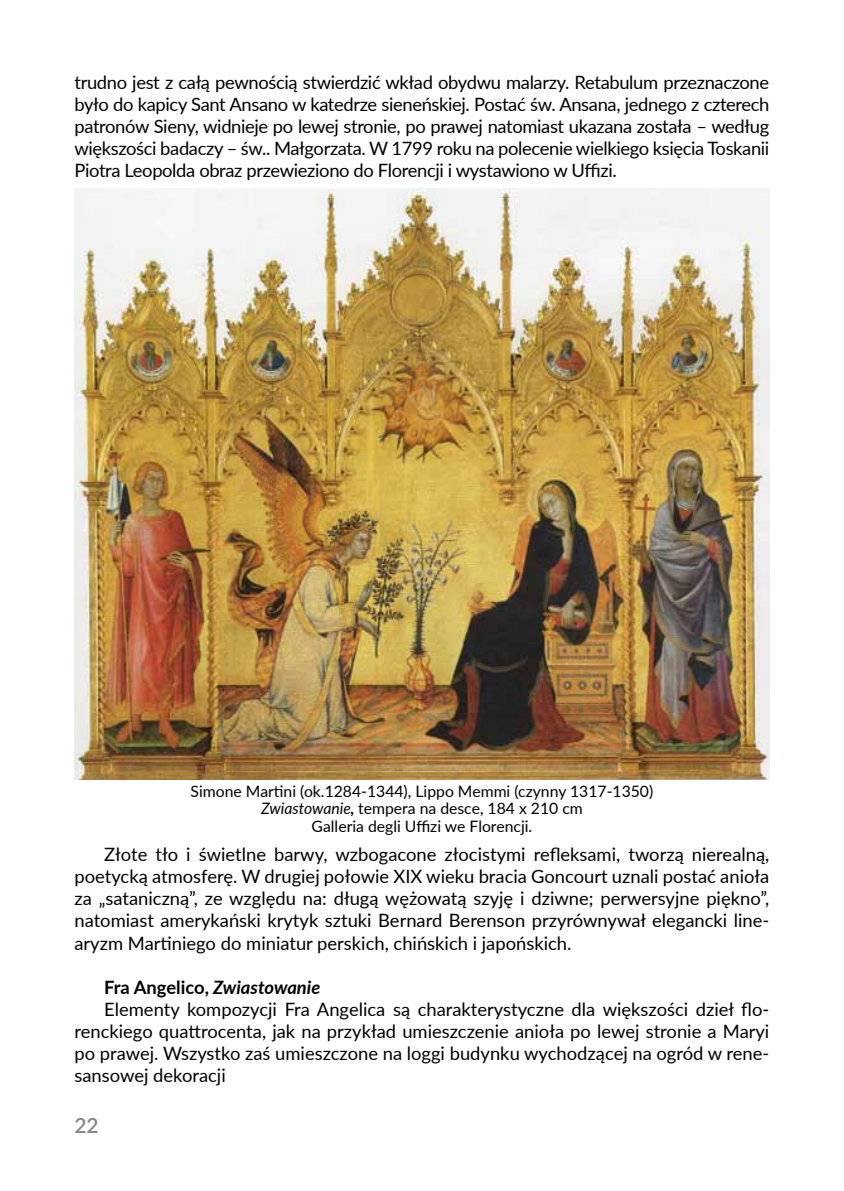
<style>
.page{position:relative;width:844px;height:1191px;background:#fff}
.page>*{position:absolute;margin:0;border:0;box-sizing:border-box;transform-origin:0 0}
.t1{font:600 21px "Lato";color:#87888a}
.t2{font:18.38px/22.1px "Lato";color:#000;text-align:justify}
.t3{font:700 18.38px "Lato";color:#000}
.t4{font:15.75px/17.5px "Lato";color:#000;text-align:center}
.s1{font-style:italic}
.s2{font-weight:700;font-style:italic}
</style>
<div class="page">
<img style="left:74px;top:189px;width:695px;height:590px">
<p class="t2" style="left:74px;top:71px;width:696px">trudno jest z całą pewnością stwierdzić wkład obydwu malarzy. Retabulum przeznaczone było do kapicy Sant Ansano w katedrze sieneńskiej. Postać św. Ansana, jednego z czterech patronów Sieny, widnieje po lewej stronie, po prawej natomiast ukazana została – według większości badaczy – św.. Małgorzata. W 1799 roku na polecenie wielkiego księcia Toskanii Piotra Leopolda obraz przewieziono do Florencji i wystawiono w Uffizi.</p>
<p class="t4" style="left:190px;top:781px;width:464px">Simone Martini (ok.1284-1344), Lippo Memmi (czynny 1317-1350)<br><span class="s1">Zwiastowanie</span><span class="s2">,</span> tempera na desce, 184 x 210 cm<br>Galleria degli Uffizi we Florencji.</p>
<p class="t2" style="left:74px;top:842px;width:696px;text-indent:30px">Złote tło i świetlne barwy, wzbogacone złocistymi refleksami, tworzą nierealną, poetycką atmosferę. W drugiej połowie XIX wieku bracia Goncourt uznali postać anioła za „sataniczną”, ze względu na: długą wężowatą szyję i dziwne; perwersyjne piękno”, natomiast amerykański krytyk sztuki Bernard Berenson przyrównywał elegancki line&shy;aryzm Martiniego do miniatur perskich, chińskich i japońskich.</p>
<p class="t3" style="left:104px;top:973px;width:217px">Fra Angelico, <span class="s1">Zwiastowanie</span></p>
<p class="t2" style="left:104px;top:997px;width:666px">Elementy kompozycji Fra Angelica są charakterystyczne dla większości dzieł flo-</p>
<p class="t2" style="left:74px;top:1019px;width:696px">renckiego quattrocenta, jak na przykład umieszczenie anioła po lewej stronie a Maryi</p>
<p class="t2" style="left:74px;top:1041px;width:696px">po prawej. Wszystko zaś umieszczone na loggi budynku wychodzącej na ogród w rene-</p>
<p class="t2" style="left:74px;top:1063px;width:153px">sansowej dekoracji</p>
<p class="t1" style="left:74px;top:1110px;width:26px">22</p>
</div>
